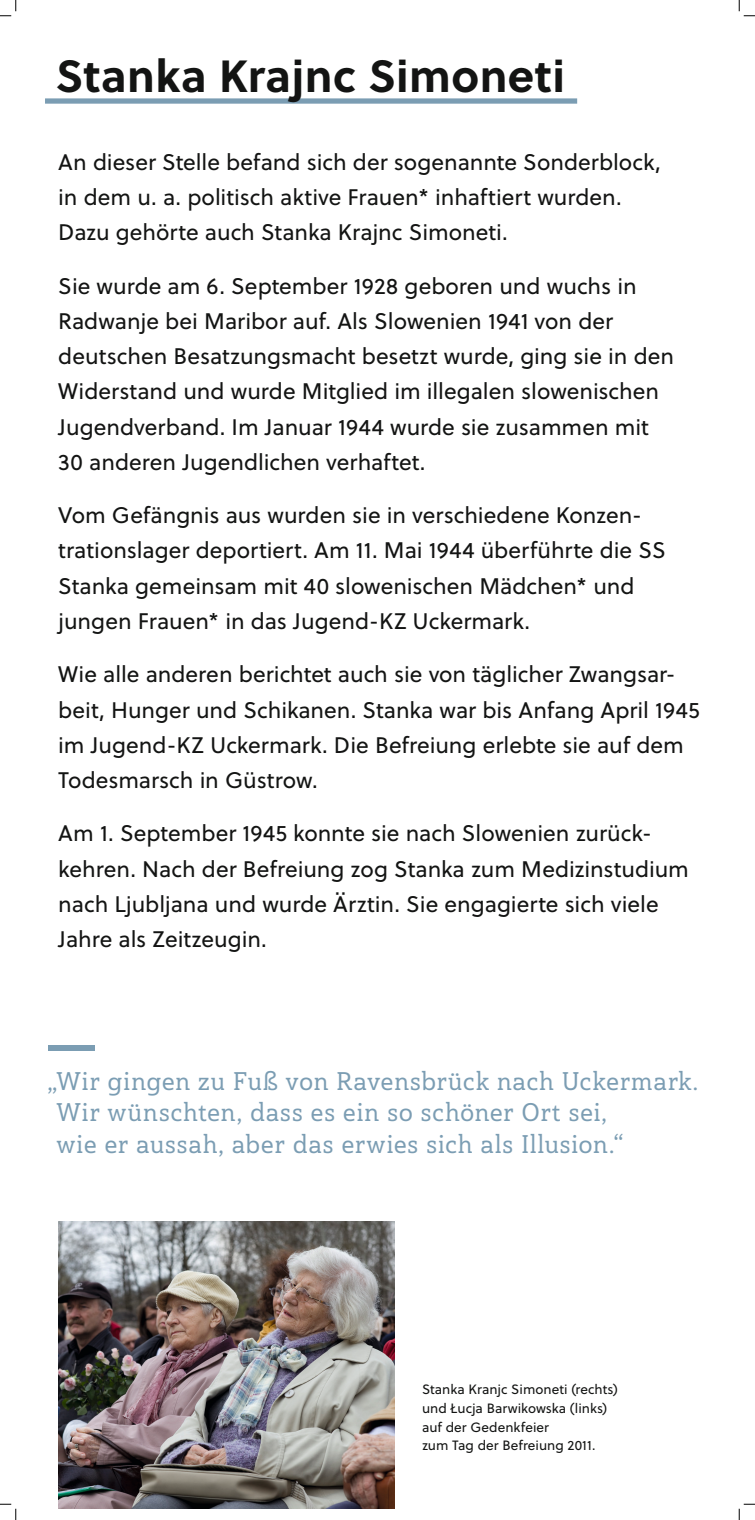
<style>
.page{position:relative;width:755px;height:1520px;background:#fff}
.page>*{position:absolute;margin:0;border:0;box-sizing:border-box;transform-origin:0 0}
.t1{font:65.25px "Haboro Slab Nor Bol";color:#7b9db3;scale:2.2 1}
.t2{font:700 45px "Soleil";letter-spacing:.01em;color:#131413}
.t3{font:25.5px/31.5px "Haboro Slab Nor Med";letter-spacing:.015em;color:#7b9db3}
.t4{font:22.5px/35.2px "Soleil";color:#131413}
.t5{font:13.5px/18.8px "Soleil";letter-spacing:.005em;color:#131413}
</style>
<div class="page">
<div style="left:45px;top:98px;width:532px;height:6px;background:#7b9db3"></div>
<img style="left:58px;top:1221px;width:336px;height:288px">
<svg style="left:0;top:0;width:17px;height:17px"></svg>
<svg style="left:0;top:1503px;width:17px;height:17px"></svg>
<svg style="left:738px;top:0;width:16px;height:17px"></svg>
<svg style="left:738px;top:1503px;width:16px;height:17px"></svg>
<h2 class="t2" style="left:55px;top:41px;width:511px">Stanka Krajnc Simoneti</h2>
<p class="t4" style="left:58px;top:144px;width:603px">An dieser Stelle befand sich der sogenannte Sonderblock, in dem u. a. politisch aktive Frauen* inhaftiert wurden.<br>Dazu gehörte auch Stanka Krajnc Simoneti.</p>
<p class="t4" style="left:58px;top:267px;width:617px">Sie wurde am 6. September 1928 geboren und wuchs in Radwanje bei Maribor auf. Als Slowenien 1941 von der deutschen Besatzungsmacht besetzt wurde, ging sie in den Widerstand und wurde Mitglied im illegalen slowenischen Jugendverband. Im Januar 1944 wurde sie zusammen mit 30 anderen Jugendlichen verhaftet.</p>
<p class="t4" style="left:58px;top:497px;width:608px">Vom Gefängnis aus wurden sie in verschiedene Konzen&shy;trationslager deportiert. Am 11. Mai 1944 überführte die SS Stanka gemeinsam mit 40 slowenischen Mädchen* und jungen Frauen* in das Jugend-KZ Uckermark.</p>
<p class="t4" style="left:58px;top:656px;width:642px">Wie alle anderen berichtet auch sie von täglicher Zwangsar&shy;beit, Hunger und Schikanen. Stanka war bis Anfang April 1945 im Jugend-KZ Uckermark. Die Befreiung erlebte sie auf dem Todesmarsch in Güstrow.</p>
<p class="t4" style="left:58px;top:815px;width:632px">Am 1. September 1945 konnte sie nach Slowenien zurück&shy;kehren. Nach der Befreiung zog Stanka zum Medizinstudium nach Ljubljana und wurde Ärztin. Sie engagierte sich viele Jahre als Zeitzeugin.</p>
<h1 class="t1" style="left:40px;top:1003px;width:31px">–</h1>
<p class="t3" style="left:57px;top:1065px;width:643px;text-indent:-9px">„Wir gingen zu Fuß von Ravensbrück nach Uckermark.<br>Wir wünschten, dass es ein so schöner Ort sei,<br>wie er aussah, aber das erwies sich als Illusion.“</p>
<p class="t5" style="left:422px;top:1379px;width:197px">Stanka Kranjc Simoneti (rechts) und Łucja Barwikowska (links) auf der Gedenkfeier<br>zum Tag der Befreiung 2011.</p>
</div>
